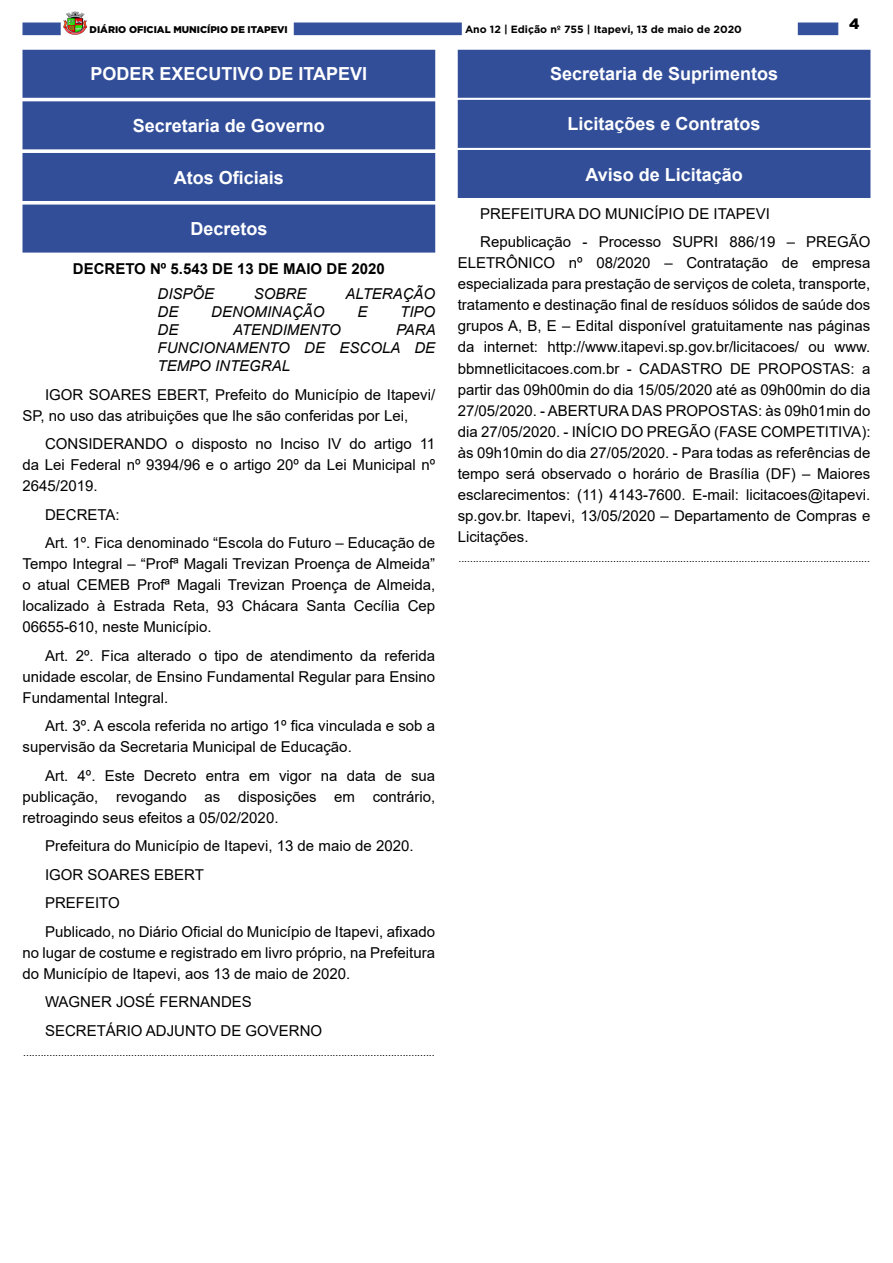
<style>
.page{position:relative;width:893px;height:1263px;background:#fff}
.page>*{position:absolute;margin:0;border:0;box-sizing:border-box;transform-origin:0 0}
.t1{font:700 18px "Arial";color:#fff}
._2_-_Corpo{font:15px/21px "Arial";color:#000;text-align:justify}
._3_-_Ementa{font:italic 15px/18px "Arial";color:#000;text-align:justify}
._1_-_Cabeçalho{font:700 15px "Arial";color:#000}
.t2{font:900 15px "Gotham";color:#000}
._4_-_Fim{font:10.5px "Arial";color:#000}
.t3{font:700 10.5px "Gotham";color:#000}
.t4{font:900 9.75px "Gotham";color:#000}
</style>
<div class="page">
<div style="left:22px;top:23px;width:39px;height:12px;background:#34519d;border:1px solid #334f9b"></div>
<div style="left:798px;top:23px;width:40px;height:12px;background:#34519d"></div>
<img style="left:63px;top:11px;width:24px;height:24px">
<div style="left:294px;top:23px;width:168px;height:12px;background:#34519d"></div>
<div style="left:23px;top:50px;width:412px;height:47px;background:#324e99"></div>
<div style="left:22px;top:50px;width:413px;height:48px;border:1px solid #324e99"></div>
<div style="left:23px;top:102px;width:412px;height:47px;background:#324e99"></div>
<div style="left:22px;top:101px;width:413px;height:48px;border:1px solid #324e99"></div>
<div style="left:23px;top:154px;width:412px;height:46px;background:#324e99"></div>
<div style="left:22px;top:153px;width:413px;height:48px;border:1px solid #324e99"></div>
<div style="left:23px;top:205px;width:412px;height:47px;background:#324e99"></div>
<div style="left:22px;top:205px;width:413px;height:48px;border:1px solid #324e99"></div>
<div style="left:458px;top:50px;width:412px;height:47px;background:#324e99"></div>
<div style="left:458px;top:50px;width:412px;height:48px;border:1px solid #324e99"></div>
<div style="left:458px;top:100px;width:412px;height:47px;background:#324e99"></div>
<div style="left:458px;top:100px;width:412px;height:48px;border:1px solid #324e99"></div>
<div style="left:458px;top:151px;width:412px;height:46px;background:#324e99"></div>
<div style="left:458px;top:150px;width:412px;height:48px;border:1px solid #324e99"></div>
<p class="t4" style="left:90px;top:23px;width:200px">DIÁRIO OFICIAL MUNICÍPIO DE ITAPEVI</p>
<p class="t3" style="left:465px;top:22px;width:278px">Ano 12 | Edição nº 755 | Itapevi, 13 de maio de 2020</p>
<p class="t2" style="left:849px;top:13px;width:12px">4</p>
<p class="t1" style="left:90px;top:61px;width:278px">PODER EXECUTIVO DE ITAPEVI</p>
<p class="t1" style="left:133px;top:113px;width:194px">Secretaria de Governo</p>
<p class="t1" style="left:174px;top:164px;width:112px">Atos Oficiais</p>
<p class="t1" style="left:190px;top:216px;width:79px">Decretos</p>
<p class="_1_-_Cabeçalho" style="left:73px;top:258px;width:313px">DECRETO Nº 5.543 DE 13 DE MAIO DE 2020</p>
<p class="_3_-_Ementa" style="left:158px;top:285px;width:58px">DISPÕE</p>
<p class="_3_-_Ementa" style="left:254px;top:285px;width:54px">SOBRE</p>
<p class="_3_-_Ementa" style="left:345px;top:285px;width:91px">ALTERAÇÃO</p>
<p class="_3_-_Ementa" style="left:158px;top:303px;width:22px">DE</p>
<p class="_3_-_Ementa" style="left:211px;top:303px;width:115px">DENOMINAÇÃO</p>
<p class="_3_-_Ementa" style="left:357px;top:303px;width:12px">E</p>
<p class="_3_-_Ementa" style="left:400px;top:303px;width:37px">TIPO</p>
<p class="_3_-_Ementa" style="left:158px;top:321px;width:22px">DE</p>
<p class="_3_-_Ementa" style="left:233px;top:321px;width:109px">ATENDIMENTO</p>
<p class="_3_-_Ementa" style="left:158px;top:321px;width:280px;text-indent:239px">PARA FUNCIONAMENTO DE ESCOLA DE TEMPO INTEGRAL</p>
<p class="_2_-_Corpo" style="left:22px;top:384px;width:414px;text-indent:22px">IGOR SOARES EBERT, Prefeito do Município de Itapevi/<br>SP, no uso das atribuições que lhe são conferidas por Lei,</p>
<p class="_2_-_Corpo" style="left:22px;top:433px;width:414px;text-indent:22px">CONSIDERANDO o disposto no Inciso IV do artigo 11 da Lei Federal nº 9394/96 e o artigo 20º da Lei Municipal nº 2645/2019.</p>
<p class="_2_-_Corpo" style="left:45px;top:504px;width:76px">DECRETA:</p>
<p class="_2_-_Corpo" style="left:22px;top:532px;width:414px;text-indent:22px">Art. 1º. Fica denominado “Escola do Futuro – Educação de Tempo Integral – “Profª Magali Trevizan Proença de Almeida” o atual CEMEB Profª Magali Trevizan Proença de Almeida, localizado à Estrada Reta, 93 Chácara Santa Cecília Cep 06655-610, neste Município.</p>
<p class="_2_-_Corpo" style="left:22px;top:645px;width:414px;text-indent:22px">Art. 2º. Fica alterado o tipo de atendimento da referida unidade escolar, de Ensino Fundamental Regular para Ensino Fundamental Integral.</p>
<p class="_2_-_Corpo" style="left:22px;top:715px;width:414px;text-indent:22px">Art. 3º. A escola referida no artigo 1º fica vinculada e sob a supervisão da Secretaria Municipal de Educação.</p>
<p class="_2_-_Corpo" style="left:22px;top:765px;width:414px;text-indent:22px">Art. 4º. Este Decreto entra em vigor na data de sua publicação, revogando as disposições em contrário, retroagindo seus efeitos a 05/02/2020.</p>
<p class="_2_-_Corpo" style="left:45px;top:835px;width:370px">Prefeitura do Município de Itapevi, 13 de maio de 2020.</p>
<p class="_2_-_Corpo" style="left:45px;top:864px;width:160px">IGOR SOARES EBERT</p>
<p class="_2_-_Corpo" style="left:45px;top:892px;width:76px">PREFEITO</p>
<p class="_2_-_Corpo" style="left:22px;top:921px;width:414px;text-indent:22px">Publicado, no Diário Oficial do Município de Itapevi, afixado no lugar de costume e registrado em livro próprio, na Prefeitura do Município de Itapevi, aos 13 de maio de 2020.</p>
<p class="_2_-_Corpo" style="left:45px;top:991px;width:208px">WAGNER JOSÉ FERNANDES</p>
<p class="_2_-_Corpo" style="left:45px;top:1020px;width:279px">SECRETÁRIO ADJUNTO DE GOVERNO</p>
<p class="_4_-_Fim" style="left:23px;top:1045px;width:413px">.............................................................................................................................................</p>
<p class="t1" style="left:550px;top:61px;width:230px">Secretaria de Suprimentos</p>
<p class="t1" style="left:568px;top:111px;width:195px">Licitações e Contratos</p>
<p class="t1" style="left:585px;top:161px;width:159px">Aviso de Licitação</p>
<p class="_2_-_Corpo" style="left:480px;top:203px;width:291px">PREFEITURA DO MUNICÍPIO DE ITAPEVI</p>
<p class="_2_-_Corpo" style="left:458px;top:232px;width:414px;text-indent:22px">Republicação - Processo SUPRI 886/19 – PREGÃO ELETRÔNICO nº 08/2020 – Contratação de empresa especializada para prestação de serviços de coleta, transporte, tratamento e destinação final de resíduos sólidos de saúde dos grupos A, B, E – Edital disponível gratuitamente nas páginas da internet: http://www.itapevi.sp.gov.br/licitacoes/ ou www. bbmnetlicitacoes.com.br - CADASTRO DE PROPOSTAS: a partir das 09h00min do dia 15/05/2020 até as 09h00min do dia 27/05/2020. - ABERTURA DAS PROPOSTAS: às 09h01min do dia 27/05/2020. - INÍCIO DO PREGÃO (FASE COMPETITIVA): às 09h10min do dia 27/05/2020. - Para todas as referências de tempo será observado o horário de Brasília (DF) – Maiores esclarecimentos: (11) 4143-7600. E-mail: licitacoes@itapevi. sp.gov.br. Itapevi, 13/05/2020 – Departamento de Compras e Licitações.</p>
<p class="_4_-_Fim" style="left:458px;top:551px;width:413px">.............................................................................................................................................</p>
</div>
